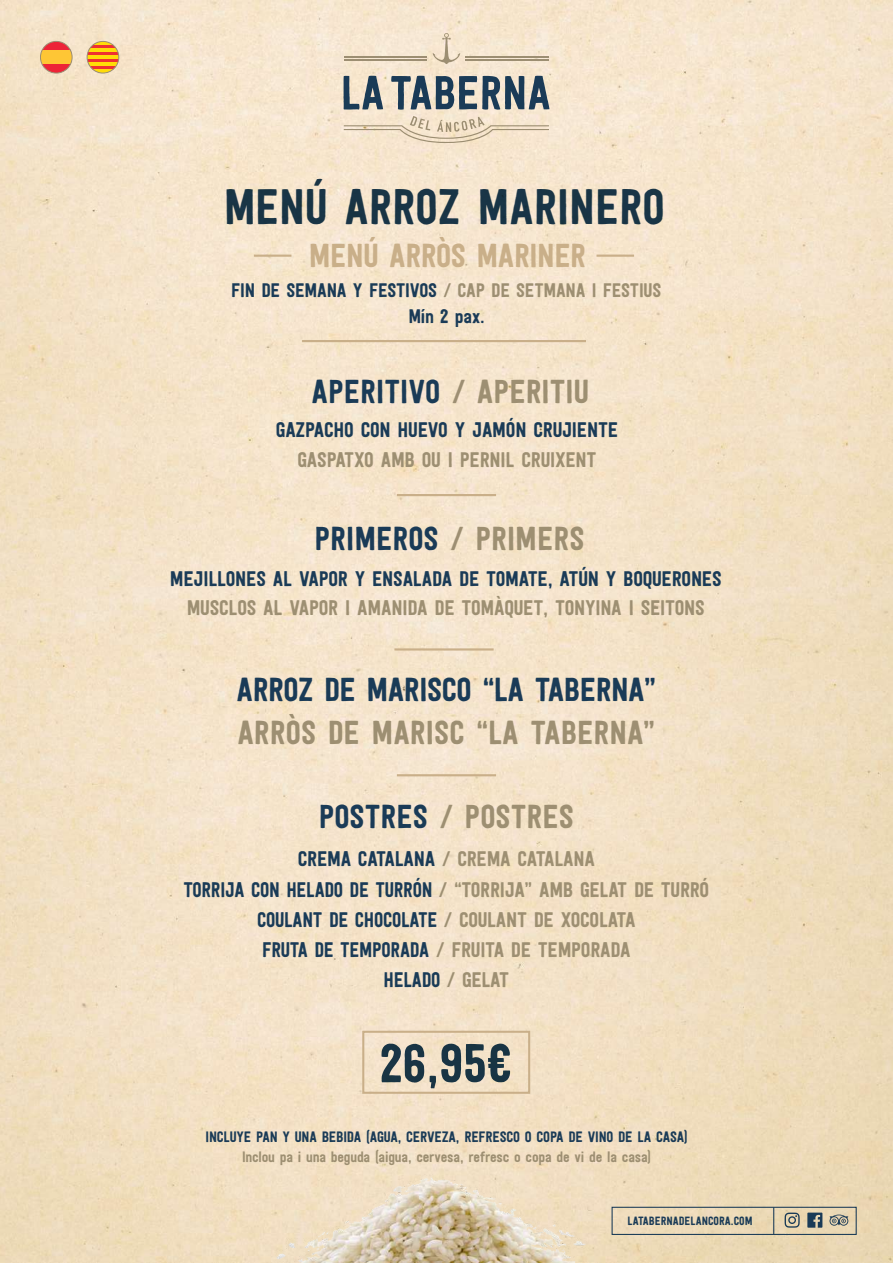
<style>
.page{position:relative;width:893px;height:1263px;background:#fff}
.page>*{position:absolute;margin:0;border:0;box-sizing:border-box;transform-origin:0 0}
.t1{font:54px "Festivo LC Basic";color:#1a3b57}
.t2{font:49.5px "Festivo LC Basic";color:#1a3b57}
.t3{font:33px "Festivo LC Basic";color:#1a3b57}
.t4{font:33px "Festivo LC Basic";color:#9d8f72}
.t5{font:33px "Festivo LC Basic";letter-spacing:-.015em;color:#c9af89}
.t6{font:21px/30.2px "Festivo LC Basic";letter-spacing:-.015em;color:#9d8f72;text-align:center}
.t7{font:21px "Festivo LC Basic";letter-spacing:-.015em;color:#1a3b57}
.t8{font:19.5px "Festivo LC Basic";letter-spacing:-.015em;color:#9d8f72}
.t9{font:19.5px "Festivo LC Basic";letter-spacing:-.015em;color:#1a3b57}
.t10{font:15px "Festivo LC Basic";letter-spacing:-.015em;color:#1a3b57}
.t11{font:15px "Festivo LC Basic";letter-spacing:-.015em;color:#9d8f72}
.t12{font:11.85px "Festivo LC Basic";color:#1a3b57}
.s1{color:#1a3b57}
.s2{color:#9d8f72}
</style>
<div class="page">
<img style="left:0;top:0;width:893px;height:1263px">
<img style="left:189px;top:1065px;width:507px;height:198px">
<svg style="left:343px;top:76px;width:40px;height:34px"></svg>
<svg style="left:391px;top:76px;width:159px;height:34px;background:#828c91"></svg>
<svg style="left:433px;top:33px;width:27px;height:31px"></svg>
<hr style="left:465px;top:60px;width:84px;height:1px;background:#9c8e72">
<hr style="left:344px;top:60px;width:83px;height:1px;background:#9c8e72">
<hr style="left:465px;top:56px;width:84px;height:1px;background:#9c8e72">
<hr style="left:344px;top:56px;width:83px;height:1px;background:#9c8e72">
<svg style="left:344px;top:116px;width:205px;height:27px;background:#ead9c1"></svg>
<svg style="left:807px;top:1212px;width:15px;height:16px"></svg>
<svg style="left:785px;top:1212px;width:15px;height:16px"></svg>
<svg style="left:829px;top:1214px;width:19px;height:12px"></svg>
<div style="left:612px;top:1207px;width:245px;height:28px;border:1px solid #1a3b57"></div>
<svg style="left:773px;top:1207px;width:1px;height:27px"></svg>
<svg style="left:87px;top:41px;width:32px;height:4px"></svg>
<hr style="left:87px;top:45px;width:32px;height:3px;background:#ee3032">
<svg style="left:87px;top:48px;width:32px;height:4px"></svg>
<hr style="left:87px;top:52px;width:32px;height:3px;background:#ee3032">
<hr style="left:87px;top:55px;width:32px;height:4px;background:#ffdc08">
<hr style="left:87px;top:59px;width:32px;height:4px;background:#ee3032">
<hr style="left:87px;top:62px;width:32px;height:4px;background:#ffdc08">
<svg style="left:87px;top:66px;width:32px;height:4px"></svg>
<hr style="left:87px;top:70px;width:32px;height:3px;background:#ffdc08">
<div style="left:87px;top:41px;width:32px;height:32px;border:1px solid #9c8e72;border-radius:50%"></div>
<svg style="left:40px;top:41px;width:32px;height:9px"></svg>
<div style="left:40px;top:50px;width:32px;height:14px;background:#fec635"></div>
<svg style="left:40px;top:64px;width:32px;height:9px"></svg>
<div style="left:40px;top:41px;width:32px;height:32px;border:1px solid #9c8e72;border-radius:50%"></div>
<hr style="left:254px;top:255px;width:37px;height:2px;background:#c9af89">
<hr style="left:596px;top:255px;width:38px;height:2px;background:#c9af89">
<hr style="left:302px;top:340px;width:284px;height:2px;background:#c9af89">
<hr style="left:397px;top:494px;width:99px;height:2px;background:#c9af89">
<hr style="left:394px;top:648px;width:100px;height:2px;background:#c9af89">
<hr style="left:397px;top:774px;width:99px;height:2px;background:#c9af89">
<div style="left:362px;top:1031px;width:168px;height:63px;border:2px solid #c9af89"></div>
<h2 class="t2" style="left:223px;top:176px;width:443px">MENÚ ARROZ MARINERO</h2>
<h3 class="t5" style="left:309px;top:236px;width:279px">MENÚ ARRÒS MARINER</h3>
<p class="t8" style="left:231px;top:278px;width:432px"><span class="s1">FIN DE SEMANA Y FESTIVOS</span> / CAP DE SETMANA I FESTIUS</p>
<p class="t9" style="left:408px;top:304px;width:78px">Mín 2 pax.</p>
<h3 class="t3" style="left:311px;top:372px;width:279px">APERITIVO <span class="s2">/ APERITIU</span></h3>
<p class="t7" style="left:276px;top:417px;width:344px">GAZPACHO CON HUEVO Y JAMÓN CRUJIENTE</p>
<p class="t6" style="left:298px;top:444px;width:301px">GASPATXO AMB OU I PERNIL CRUIXENT</p>
<h3 class="t3" style="left:314px;top:518px;width:272px">PRIMEROS <span class="s2">/ PRIMERS</span></h3>
<p class="t7" style="left:170px;top:565px;width:553px">MEJILLONES AL VAPOR Y ENSALADA DE TOMATE, ATÚN Y BOQUERONES</p>
<p class="t6" style="left:187px;top:592px;width:520px">MUSCLOS AL VAPOR I AMANIDA DE TOMÀQUET, TONYINA I SEITONS</p>
<h3 class="t3" style="left:237px;top:670px;width:421px">ARROZ DE MARISCO “LA TABERNA”</h3>
<h3 class="t4" style="left:237px;top:712px;width:420px">ARRÒS DE MARISC “LA TABERNA”</h3>
<h3 class="t4" style="left:319px;top:796px;width:257px"><span class="s1">POSTRES</span> / POSTRES</h3>
<p class="t6" style="left:183px;top:844px;width:527px"><span class="s1">CREMA CATALANA</span> / CREMA CATALANA<br><span class="s1">TORRIJA CON HELADO DE TURRÓN</span> / “TORRIJA” AMB GELAT DE TURRÓ <span class="s1">COULANT DE CHOCOLATE</span> / COULANT DE XOCOLATA<br><span class="s1">FRUTA DE TEMPORADA</span> / FRUITA DE TEMPORADA<br><span class="s1">HELADO</span> / GELAT</p>
<h1 class="t1" style="left:380px;top:1030px;width:134px">26,95€</h1>
<p class="t10" style="left:206px;top:1128px;width:484px">INCLUYE PAN Y UNA BEBIDA (AGUA, CERVEZA, REFRESCO O COPA DE VINO DE LA CASA)</p>
<p class="t11" style="left:242px;top:1148px;width:411px">Inclou pa i una beguda (aigua, cervesa, refresc o copa de vi de la casa)</p>
<p class="t12" style="left:628px;top:1213px;width:126px">LATABERNADELANCORA.COM</p>
</div>
